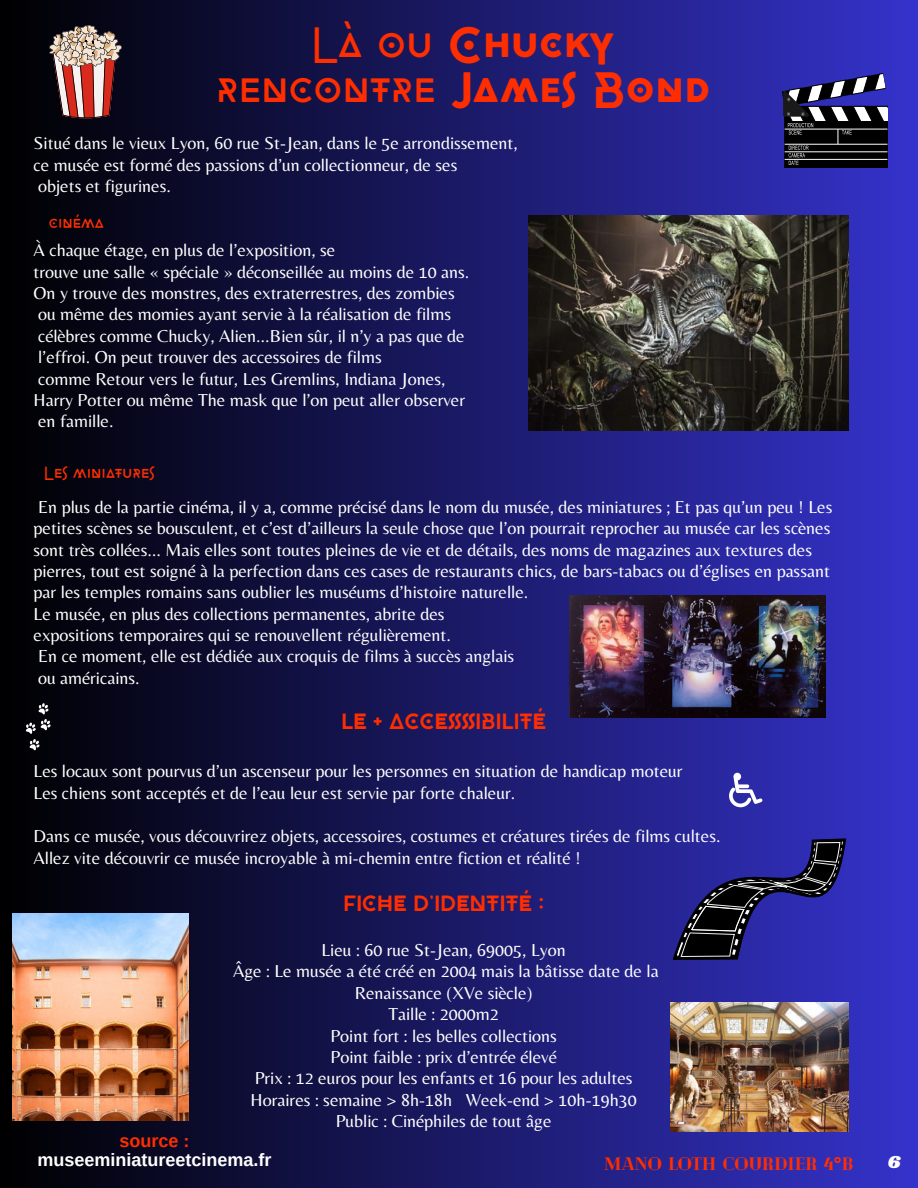
<style>
.page{position:relative;width:918px;height:1188px;background:#fff}
.page>*{position:absolute;margin:0;border:0;box-sizing:border-box;transform-origin:0 0}
.t1{font:700 48.15px/45px "Coco Bike R";color:#ff2e00;text-align:center}
.t2{font:700 20.85px "Coco Bike R";color:#ff2e00}
.t3{font:18px/21.3px "Belleza";color:#fff}
.t4{font:700 18px/19.2px "Arimo";color:#fff;text-align:center}
.t5{font:900 18px "Cheque";color:#ff2e00}
.t6{font:18px "Coco Bike R";color:#ff2e00}
.t7{font:18px "Shrikhand";color:#fff}
.s1{font-weight:400}
.s2{font-family:"Noto Sans";font-weight:700}
.s3{color:#ff2e00}
</style>
<div class="page">
<div style="left:0;top:0;width:918px;height:1188px;background:linear-gradient(to right,#000,#3533cb)"></div>
<img style="left:671px;top:1003px;width:177px;height:128px">
<img style="left:529px;top:215px;width:319px;height:215px">
<img style="left:569px;top:595px;width:257px;height:123px">
<img style="left:13px;top:914px;width:175px;height:207px">
<svg style="left:23px;top:702px;width:29px;height:49px"></svg>
<div style="left:785px;top:106px;width:103px;height:62px;border:1px solid #000"></div>
<svg style="left:782px;top:72px;width:105px;height:93px;background:#383854"></svg>
<svg style="left:49px;top:25px;width:73px;height:94px;background:#936965"></svg>
<svg style="left:673px;top:773px;width:173px;height:200px;background:#2c2b8e"></svg>
<p class="t1" style="left:216px;top:24px;width:495px"><span class="s1">Là ou</span> Chucky <span class="s1">rencontre</span> James Bond</p>
<p class="t3" style="left:34px;top:132px;width:486px">Situé dans le vieux Lyon, 60 rue St-Jean, dans le 5e arrondissement, ce musée est formé des passions d’un collectionneur, de ses<br>objets et figurines.</p>
<p class="t6" style="left:49px;top:214px;width:56px">cinéma</p>
<p class="t3" style="left:34px;top:239px;width:437px">À chaque étage, en plus de l’exposition, se<br>trouve une salle « spéciale » déconseillée au moins de 10 ans.<br>On y trouve des monstres, des extraterrestres, des zombies ou même des momies ayant servie à la réalisation de films célèbres comme Chucky, Alien…Bien sûr, il n’y a pas que de l’effroi. On peut trouver des accessoires de films<br>comme Retour vers le futur, Les Gremlins, Indiana Jones, Harry Potter ou même The mask que l’on peut aller observer en famille.</p>
<p class="t6" style="left:44px;top:463px;width:112px">Les miniatures</p>
<p class="t3" style="left:34px;top:496px;width:800px">En plus de la partie cinéma, il y a, comme précisé dans le nom du musée, des miniatures ; Et pas qu’un peu ! Les petites scènes se bousculent, et c’est d’ailleurs la seule chose que l’on pourrait reprocher au musée car les scènes sont très collées… Mais elles sont toutes pleines de vie et de détails, des noms de magazines aux textures des pierres, tout est soigné à la perfection dans ces cases de restaurants chics, de bars-tabacs ou d’églises en passant par les temples romains sans oublier les muséums d’histoire naturelle.<br>Le musée, en plus des collections permanentes, abrite des<br>expositions temporaires qui se renouvellent régulièrement.<br>En ce moment, elle est dédiée aux croquis de films à succès anglais<br>ou américains.</p>
<p class="t2" style="left:341px;top:709px;width:206px">LE + ACCESSIBILITÉ</p>
<p class="t3" style="left:34px;top:760px;width:650px">Les locaux sont pourvus d’un ascenseur pour les personnes en situation de handicap moteur<br>Les chiens sont acceptés et de l’eau leur est servie par forte chaleur.</p>
<p class="t3" style="left:34px;top:825px;width:688px">Dans ce musée, vous découvrirez objets, accessoires, costumes et créatures tirées de films cultes.<br>Allez vite découvrir ce musée incroyable à mi-chemin entre fiction et réalité !</p>
<p class="t2" style="left:343px;top:892px;width:203px">FICHE D’IDENTITÉ :</p>
<p class="t3" style="left:233px;top:939px;width:427px;text-align:center">Lieu : 60 rue St-Jean, 69005, Lyon<br>Âge : Le musée a été créé en 2004 mais la bâtisse date de la Renaissance (XVe siècle)<br>Taille : 2000m2<br>Point fort : les belles collections<br>Point faible : prix d’entrée élevé<br>Prix : 12 euros pour les enfants et 16 pour les adultes Horaires : semaine &gt; 8h-18h Week-end &gt; 10h-19h30<br>Public : Cinéphiles de tout âge</p>
<p class="t5" style="left:604px;top:1152px;width:251px">MANO LOTH COURDIER 4<span class="s2">°</span>B</p>
<p class="t4" style="left:37px;top:1131px;width:235px"><span class="s3">source : </span>museeminiatureetcinema.fr</p>
<p class="t7" style="left:887px;top:1149px;width:15px">6</p>
</div>
